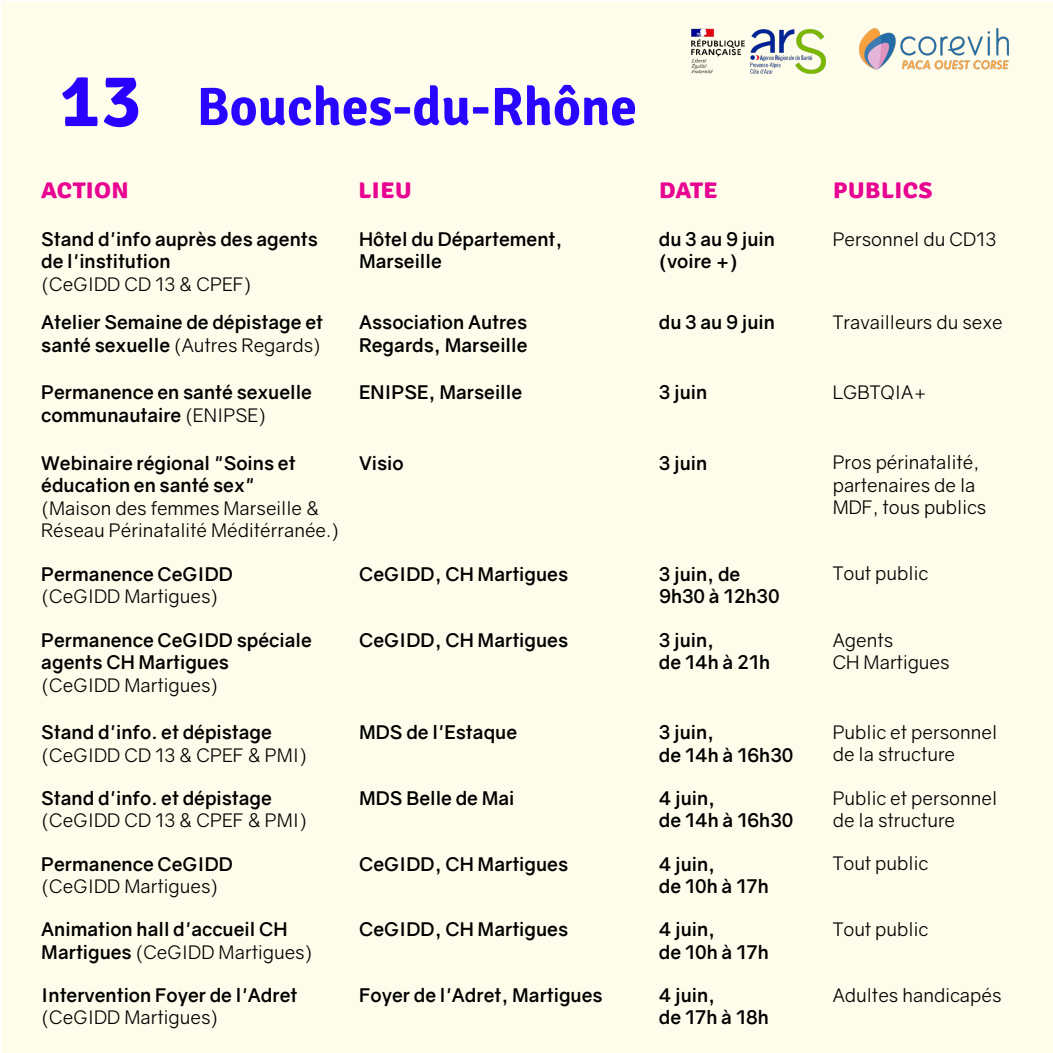
<style>
.page{position:relative;width:1053px;height:1053px;background:#fff}
.page>*{position:absolute;margin:0;border:0;box-sizing:border-box;transform-origin:0 0}
.t1{font:700 53.75px "Signika";color:#2906ff}
.t2{font:700 28.12px "Signika";color:#e80392}
.t3{font:700 18.75px/22.5px "Gravity";color:#000}
.t4{font:18.75px/22.5px "Gravity";color:#000}
.s1{font-size:76.25px;color:#2800fe}
.s2{font-weight:400}
</style>
<div class="page">
<div style="left:1px;top:1px;width:1051px;height:1051px;background:#fefcea"></div>
<img style="left:859px;top:28px;width:149px;height:42px">
<img style="left:752px;top:30px;width:73px;height:44px">
<img style="left:691px;top:28px;width:61px;height:46px">
<h1 class="t1" style="left:59px;top:68px;width:579px"><span class="s1">13</span> Bouches-du-Rhône</h1>
<h2 class="t2" style="left:41px;top:168px;width:89px">action</h2>
<h2 class="t2" style="left:358px;top:168px;width:55px">lieu</h2>
<h2 class="t2" style="left:658px;top:168px;width:61px">date</h2>
<h2 class="t2" style="left:832px;top:168px;width:101px">publics</h2>
<p class="t3" style="left:41px;top:228px;width:278px">Stand d'info auprès des agents de l'institution</p>
<p class="t4" style="left:41px;top:273px;width:212px">(CeGIDD CD 13 &amp; CPEF)</p>
<p class="t3" style="left:359px;top:228px;width:205px">Hôtel du Département,<br>Marseille</p>
<p class="t3" style="left:658px;top:228px;width:118px">du 3 au 9 juin (voire +)</p>
<p class="t4" style="left:832px;top:228px;width:165px">Personnel du CD13</p>
<p class="t3" style="left:41px;top:311px;width:283px">Atelier Semaine de dépistage et santé sexuelle <span class="s2">(Autres Regards)</span></p>
<p class="t3" style="left:41px;top:381px;width:272px">Permanence en santé sexuelle communautaire <span class="s2">(ENIPSE)</span></p>
<p class="t3" style="left:41px;top:451px;width:256px">Webinaire régional "Soins et éducation en santé sex"</p>
<p class="t4" style="left:41px;top:496px;width:299px">(Maison des femmes Marseille &amp;<br>Réseau Périnatalité Méditérranée.)</p>
<p class="t3" style="left:41px;top:562px;width:193px">Permanence CeGIDD</p>
<p class="t4" style="left:41px;top:585px;width:179px">(CeGIDD Martigues)</p>
<p class="t3" style="left:41px;top:628px;width:272px">Permanence CeGIDD spéciale agents CH Martigues</p>
<p class="t4" style="left:41px;top:673px;width:179px">(CeGIDD Martigues)</p>
<p class="t3" style="left:41px;top:721px;width:232px">Stand d'info. et dépistage</p>
<p class="t4" style="left:41px;top:743px;width:267px">(CeGIDD CD 13 &amp; CPEF &amp; PMI)</p>
<p class="t3" style="left:41px;top:786px;width:232px">Stand d'info. et dépistage</p>
<p class="t4" style="left:41px;top:809px;width:267px">(CeGIDD CD 13 &amp; CPEF &amp; PMI)</p>
<p class="t3" style="left:41px;top:852px;width:193px">Permanence CeGIDD</p>
<p class="t4" style="left:41px;top:875px;width:179px">(CeGIDD Martigues)</p>
<p class="t3" style="left:41px;top:918px;width:273px">Animation hall d'accueil CH<br>Martigues <span class="s2">(CeGIDD Martigues)</span></p>
<p class="t3" style="left:41px;top:983px;width:257px">Intervention Foyer de l'Adret</p>
<p class="t4" style="left:41px;top:1006px;width:179px">(CeGIDD Martigues)</p>
<p class="t3" style="left:359px;top:311px;width:170px">Association Autres<br>Regards, Marseille</p>
<p class="t3" style="left:359px;top:381px;width:164px">ENIPSE, Marseille</p>
<p class="t3" style="left:359px;top:451px;width:46px">Visio</p>
<p class="t3" style="left:359px;top:562px;width:210px">CeGIDD, CH Martigues</p>
<p class="t3" style="left:359px;top:628px;width:210px">CeGIDD, CH Martigues</p>
<p class="t3" style="left:359px;top:721px;width:159px">MDS de l'Estaque</p>
<p class="t3" style="left:359px;top:786px;width:157px">MDS Belle de Mai</p>
<p class="t3" style="left:359px;top:852px;width:210px">CeGIDD, CH Martigues</p>
<p class="t3" style="left:359px;top:918px;width:210px">CeGIDD, CH Martigues</p>
<p class="t3" style="left:359px;top:983px;width:245px">Foyer de l'Adret, Martigues</p>
<p class="t3" style="left:658px;top:311px;width:118px">du 3 au 9 juin</p>
<p class="t3" style="left:658px;top:381px;width:50px">3 juin</p>
<p class="t3" style="left:658px;top:451px;width:50px">3 juin</p>
<p class="t3" style="left:658px;top:562px;width:122px">3 juin, de<br>9h30 à 12h30</p>
<p class="t3" style="left:658px;top:628px;width:113px">3 juin,<br>de 14h à 21h</p>
<p class="t3" style="left:658px;top:721px;width:136px">3 juin,<br>de 14h à 16h30</p>
<p class="t3" style="left:658px;top:786px;width:136px">4 juin,<br>de 14h à 16h30</p>
<p class="t3" style="left:658px;top:852px;width:111px">4 juin,<br>de 10h à 17h</p>
<p class="t3" style="left:658px;top:918px;width:111px">4 juin,<br>de 10h à 17h</p>
<p class="t3" style="left:658px;top:983px;width:112px">4 juin,<br>de 17h à 18h</p>
<p class="t4" style="left:832px;top:311px;width:172px">Travailleurs du sexe</p>
<p class="t4" style="left:832px;top:381px;width:96px">LGBTQIA+</p>
<p class="t4" style="left:832px;top:451px;width:155px">Pros périnatalité, partenaires de la<br>MDF, tous publics</p>
<p class="t4" style="left:832px;top:562px;width:97px">Tout public</p>
<p class="t4" style="left:832px;top:628px;width:118px">Agents<br>CH Martigues</p>
<p class="t4" style="left:832px;top:721px;width:166px">Public et personnel de la structure</p>
<p class="t4" style="left:832px;top:786px;width:166px">Public et personnel de la structure</p>
<p class="t4" style="left:832px;top:852px;width:97px">Tout public</p>
<p class="t4" style="left:832px;top:918px;width:97px">Tout public</p>
<p class="t4" style="left:832px;top:983px;width:170px">Adultes handicapés</p>
</div>
